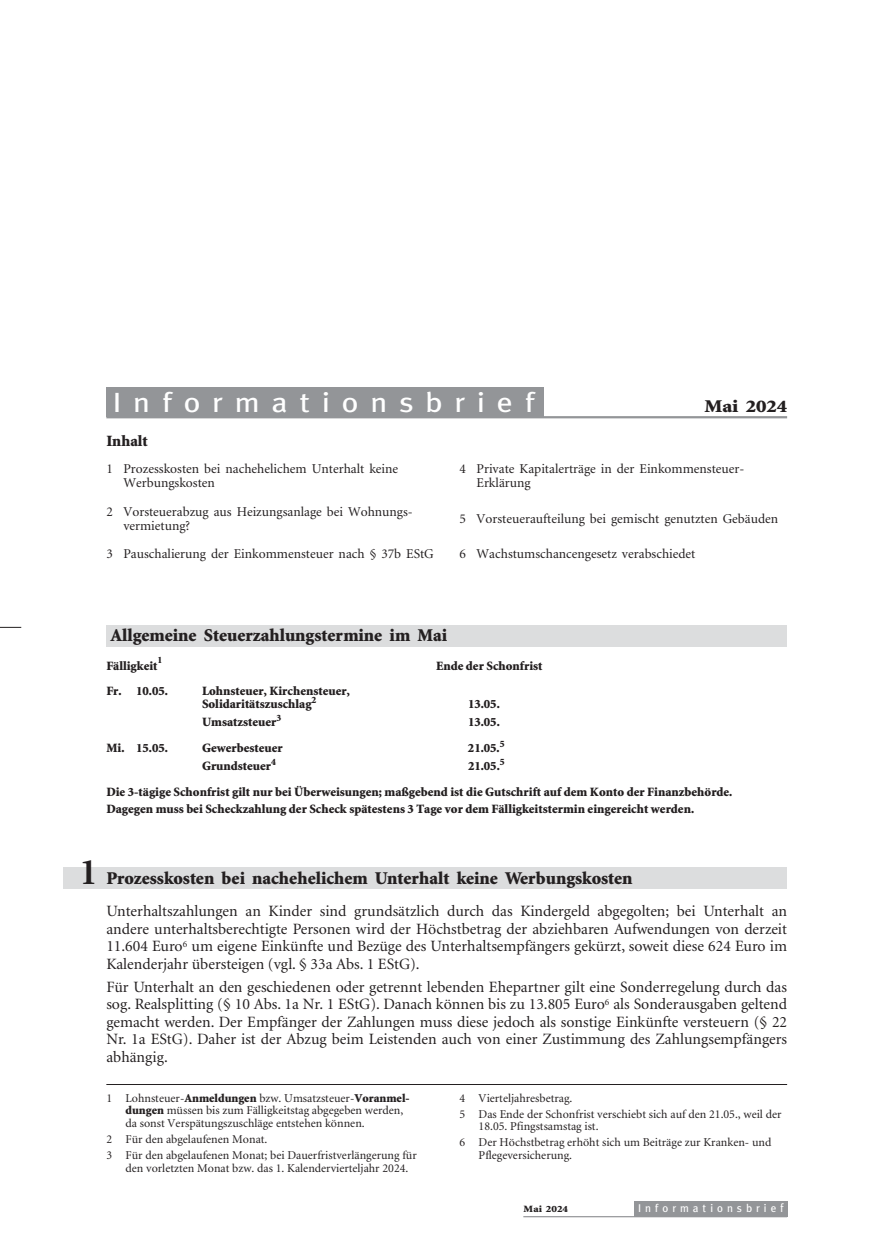
<style>
.page{position:relative;width:885px;height:1259px;background:#fff}
.page>*{position:absolute;margin:0;border:0;box-sizing:border-box;transform-origin:0 0}
.t1{font:27.75px "Meta";letter-spacing:.375em;color:#fff;scale:1.15 1}
.t2{font:900 18px "Minion";color:#231f20}
.t3{font:900 18px "Minion";color:#231f20;scale:1.15 1}
.t4{font:15.75px/17.4px "Minion";color:#231f20;text-align:justify}
.t5{font:900 15.75px "Minion";color:#231f20}
.t6{font:13.5px/14.2px "Minion";color:#231f20}
.t7{font:900 12.75px/13.5px "Minion";color:#231f20}
.t8{font:12px/15.9px "Minion";color:#231f20}
.t9{font:11.25px "Meta";letter-spacing:.36em;color:#fff}
.t10{font:900 9.75px "Minion";color:#231f20}
.t11{font:900 9.6px "Minion";color:#231f20;scale:1.15 1}
.s1{font-weight:700;font-size:37.5px}
.s2{font-weight:900}
.s3{font-size:12px}
</style>
<div class="page">
<div style="left:634px;top:1200px;width:153px;height:16px;background:#939598"></div>
<hr style="left:523px;top:1216px;width:264px;height:1px;background:#939598">
<hr style="left:106px;top:1084px;width:681px;height:1px;background:#231f20">
<div style="left:106px;top:625px;width:681px;height:21px;background:#dcddde"></div>
<div style="left:64px;top:867px;width:723px;height:21px;background:#dcddde"></div>
<div style="left:106px;top:387px;width:437px;height:30px;background:#939598"></div>
<hr style="left:106px;top:416px;width:681px;height:2px;background:#939598">
<svg style="left:0;top:627px;width:21px;height:1px"></svg>
<h1 class="t1" style="left:113px;top:386px;width:368px">Informationsbrief</h1>
<p class="t3" style="left:704px;top:399px;width:73px">Mai 2024</p>
<p class="t5" style="left:106px;top:435px;width:43px">Inhalt</p>
<p class="t6" style="left:123px;top:463px;width:276px;text-indent:-17px">1 Prozesskosten bei nachehelichem Unterhalt keine<br>Werbungskosten</p>
<p class="t6" style="left:123px;top:505px;width:291px;text-indent:-17px">2 Vorsteuerabzug aus Heizungsanlage bei Wohnungs&shy;vermietung?</p>
<p class="t6" style="left:106px;top:548px;width:329px">3 Pauschalierung der Einkommensteuer nach § 37b EStG</p>
<p class="t6" style="left:476px;top:463px;width:269px;text-indent:-17px">4 Private Kapitalerträge in der Einkommensteuer-<br>Erklärung</p>
<p class="t6" style="left:459px;top:512px;width:320px">5 Vorsteueraufteilung bei gemischt genutzten Gebäuden</p>
<p class="t6" style="left:459px;top:548px;width:237px">6 Wachstumschancengesetz verabschiedet</p>
<p class="t2" style="left:111px;top:628px;width:338px">Allgemeine Steuerzahlungstermine im Mai</p>
<p class="t10" style="left:157px;top:656px;width:6px">1</p>
<p class="t7" style="left:106px;top:660px;width:53px">Fälligkeit</p>
<p class="t7" style="left:106px;top:685px;width:63px">Fr. 10.05.</p>
<p class="t7" style="left:202px;top:685px;width:149px">Lohnsteuer, Kirchensteuer,<br>Solidaritätszuschlag<sup>2</sup></p>
<p class="t7" style="left:436px;top:660px;width:108px">Ende der Schonfrist</p>
<p class="t7" style="left:468px;top:698px;width:33px">13.05.</p>
<p class="t7" style="left:202px;top:716px;width:81px">Umsatzsteuer<sup>3</sup></p>
<p class="t7" style="left:468px;top:716px;width:33px">13.05.</p>
<p class="t7" style="left:106px;top:742px;width:63px">Mi. 15.05.</p>
<p class="t7" style="left:202px;top:742px;width:82px">Gewerbesteuer</p>
<p class="t7" style="left:468px;top:742px;width:38px">21.05.<sup>5</sup></p>
<p class="t7" style="left:202px;top:760px;width:75px">Grundsteuer<sup>4</sup></p>
<p class="t7" style="left:106px;top:753px;width:627px;line-height:26.2px;text-indent:361px">21.05.<sup>5<br></sup>Die 3-tägige Schonfrist gilt nur bei Überweisungen; maßgebend ist die Gutschrift auf dem Konto der Finanzbehörde.</p>
<p class="t7" style="left:106px;top:803px;width:589px">Dagegen muss bei Scheckzahlung der Scheck spätestens 3 Tage vor dem Fälligkeitstermin eingereicht werden.</p>
<p class="t2" style="left:79px;top:871px;width:554px"><span class="s1">1</span> Prozesskosten bei nachehelichem Unterhalt keine Werbungskosten</p>
<p class="t4" style="left:106px;top:904px;width:682px">Unterhaltszahlungen an Kinder sind grundsätzlich durch das Kindergeld abgegolten; bei Unterhalt an andere unterhaltsberechtigte Personen wird der Höchstbetrag der abziehbaren Aufwendungen von derzeit 11.604 Euro<sup>6</sup> um eigene Einkünfte und Bezüge des Unterhaltsempfängers gekürzt, soweit diese 624 Euro im Kalenderjahr übersteigen (vgl. § 33a Abs. 1 EStG).</p>
<p class="t4" style="left:106px;top:979px;width:682px">Für Unterhalt an den geschiedenen oder getrennt lebenden Ehepartner gilt eine Sonderregelung durch das sog. Realsplitting (§ 10 Abs. 1a Nr. 1 EStG). Danach können bis zu 13.805 Euro<sup>6</sup> als Sonderausgaben geltend gemacht werden. Der Empfänger der Zahlungen muss diese jedoch als sonstige Einkünfte versteuern (§ 22<br>Nr. 1a EStG). Daher ist der Abzug beim Leistenden auch von einer Zustimmung des Zahlungsempfängers abhängig.</p>
<p class="t8" style="left:125px;top:1092px;width:285px;line-height:12.8px;text-indent:-19px">1 Lohnsteuer-<span class="s2">Anmeldungen</span> bzw. Umsatzsteuer-<span class="s2">Voranmel&shy;dungen</span> müssen bis zum Fälligkeitstag abgegeben werden, da sonst Verspätungszuschläge entstehen können.</p>
<p class="t8" style="left:106px;top:1132px;width:312px">2 Für den abgelaufenen Monat.<br>3 Für den abgelaufenen Monat; bei Dauerfristverlängerung für</p>
<p class="t8" style="left:125px;top:1161px;width:284px">den vorletzten Monat bzw. das 1. Kalendervierteljahr 2024.</p>
<p class="t8" style="left:459px;top:1091px;width:323px">4 Vierteljahresbetrag.<br>5 Das Ende der Schonfrist verschiebt sich auf den 21.05., weil der</p>
<p class="t8" style="left:459px;top:1119px;width:313px;text-indent:19px">18.05. Pfingstsamstag ist.<br>6 Der Höchstbetrag erhöht sich um Beiträge zur Kranken- und</p>
<p class="t8" style="left:478px;top:1148px;width:95px">Pflegeversicherung.</p>
<p class="t11" style="left:523px;top:1205px;width:40px">Mai 2024</p>
<p class="t9" style="left:638px;top:1201px;width:147px">Informationsbrie<span class="s3">f</span></p>
</div>
